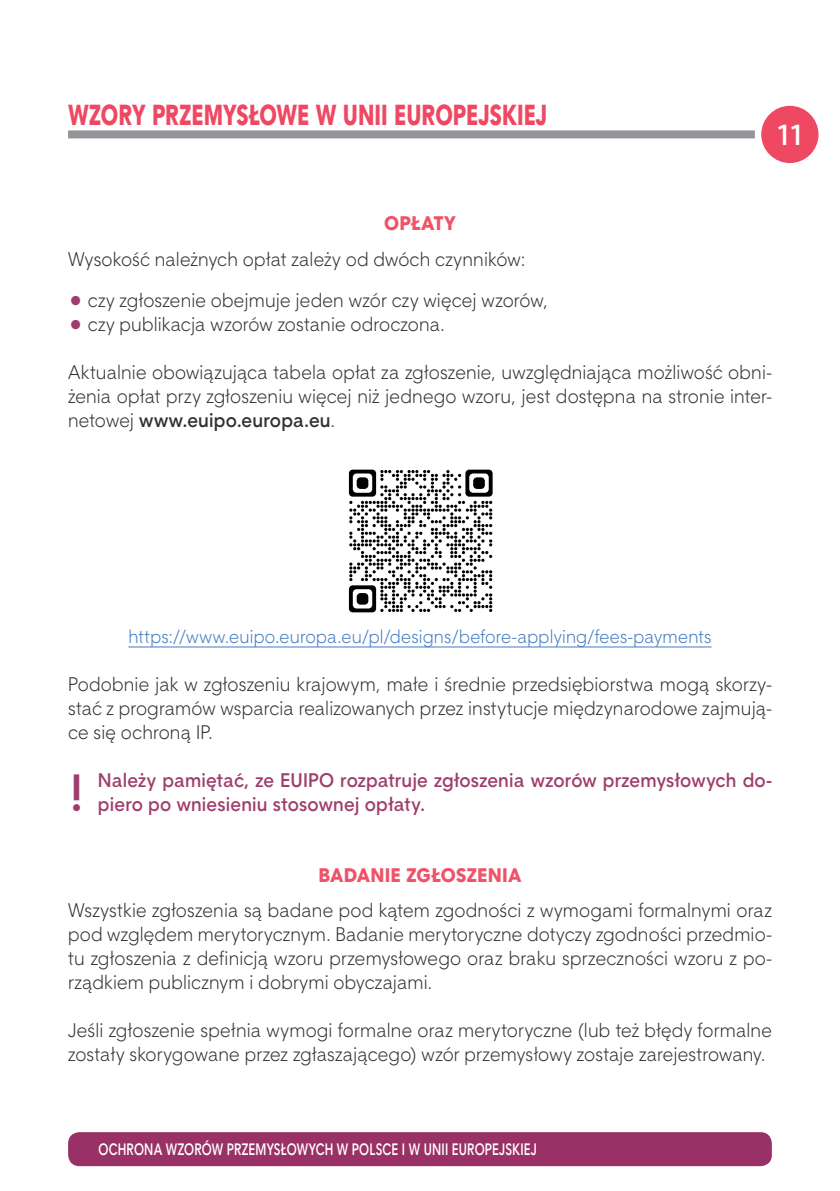
<style>
.page{position:relative;width:840px;height:1191px;background:#fff}
.page>*{position:absolute;margin:0;border:0;box-sizing:border-box;transform-origin:0 0}
.t1{font:700 50.4px "Straight EFN";color:#9e3d6b;scale:.95 1}
.t2{font:28px "Straight EFN Heavy";color:#ef4863;scale:.75 1}
.t3{font:700 28px "Straight EFN";color:#fff}
.t4{font:19px/24px "Straight EFN";letter-spacing:.01em;color:#312f30;text-align:justify;scale:.95 1}
.t5{font:700 19px/24px "Straight EFN";letter-spacing:.01em;color:#9e3d6b;scale:.95 1}
.t6{font:19px "Straight EFN Heavy";letter-spacing:.01em;color:#f05369;scale:.95 1}
.t7{font:18px "Straight EFN";letter-spacing:.01em;color:#417bbf;scale:.95 1}
.t8{font:700 16px "Straight EFN";letter-spacing:.015em;color:#fff;scale:.75 1}
.s1{font-size:34.2px;color:#9e3d6b}
.s2{font-weight:700}
</style>
<div class="page">
<div style="left:68px;top:130px;width:686px;height:8px;background:#939598"></div>
<div style="left:760px;top:106px;width:58px;height:57px;background:#ef4863;border-radius:50%"></div>
<div style="left:68px;top:1132px;width:703px;height:34px;background:#9a3166;border-radius:11px"></div>
<hr style="left:128px;top:646px;width:583px;height:1px;background:#417bbf">
<img style="left:348px;top:469px;width:145px;height:144px">
<h2 class="t2" style="left:68px;top:98px;width:640px">WZORY PRZEMYSŁOWE W UNII EUROPEJSKIEJ</h2>
<h2 class="t3" style="left:775px;top:118px;width:31px">11</h2>
<p class="t6" style="left:384px;top:212px;width:77px">OPŁATY</p>
<p class="t4" style="left:68px;top:247px;width:482px">Wysokość należnych opłat zależy od dwóch czynników:</p>
<p class="t4" style="left:68px;top:288px;width:506px"><span class="s1">•</span> czy zgłoszenie obejmuje jeden wzór czy więcej wzorów,</p>
<p class="t4" style="left:68px;top:312px;width:398px"><span class="s1">•</span> czy publikacja wzorów zostanie odroczona.</p>
<p class="t4" style="left:68px;top:360px;width:741px">Aktualnie obowiązująca tabela opłat za zgłoszenie, uwzględniająca możliwość obni&shy;żenia opłat przy zgłoszeniu więcej niż jednego wzoru, jest dostępna na stronie inter&shy;netowej <span class="s2">www.euipo.europa.eu</span>.</p>
<p class="t7" style="left:128px;top:626px;width:615px">https://www.euipo.europa.eu/pl/designs/before-applying/fees-payments</p>
<p class="t4" style="left:68px;top:672px;width:741px">Podobnie jak w zgłoszeniu krajowym, małe i średnie przedsiębiorstwa mogą skorzy&shy;stać z programów wsparcia realizowanych przez instytucje międzynarodowe zajmują&shy;ce się ochroną IP.</p>
<h1 class="t1" style="left:68px;top:763px;width:19px">!</h1>
<p class="t5" style="left:98px;top:768px;width:710px">Należy pamiętać, ze EUIPO rozpatruje zgłoszenia wzorów przemysłowych do&shy;piero po wniesieniu stosownej opłaty.</p>
<p class="t6" style="left:318px;top:863px;width:215px">BADANIE ZGŁOSZENIA</p>
<p class="t4" style="left:68px;top:898px;width:742px">Wszystkie zgłoszenia są badane pod kątem zgodności z wymogami formalnymi oraz pod względem merytorycznym. Badanie merytoryczne dotyczy zgodności przedmio&shy;tu zgłoszenia z definicją wzoru przemysłowego oraz braku sprzeczności wzoru z po&shy;rządkiem publicznym i dobrymi obyczajami.</p>
<p class="t4" style="left:68px;top:1018px;width:742px">Jeśli zgłoszenie spełnia wymogi formalne oraz merytoryczne (lub też błędy formalne zostały skorygowane przez zgłaszającego) wzór przemysłowy zostaje zarejestrowany.</p>
<p class="t8" style="left:98px;top:1139px;width:586px">OCHRONA WZORÓW PRZEMYSŁOWYCH W POLSCE I W UNII EUROPEJSKIEJ</p>
</div>
